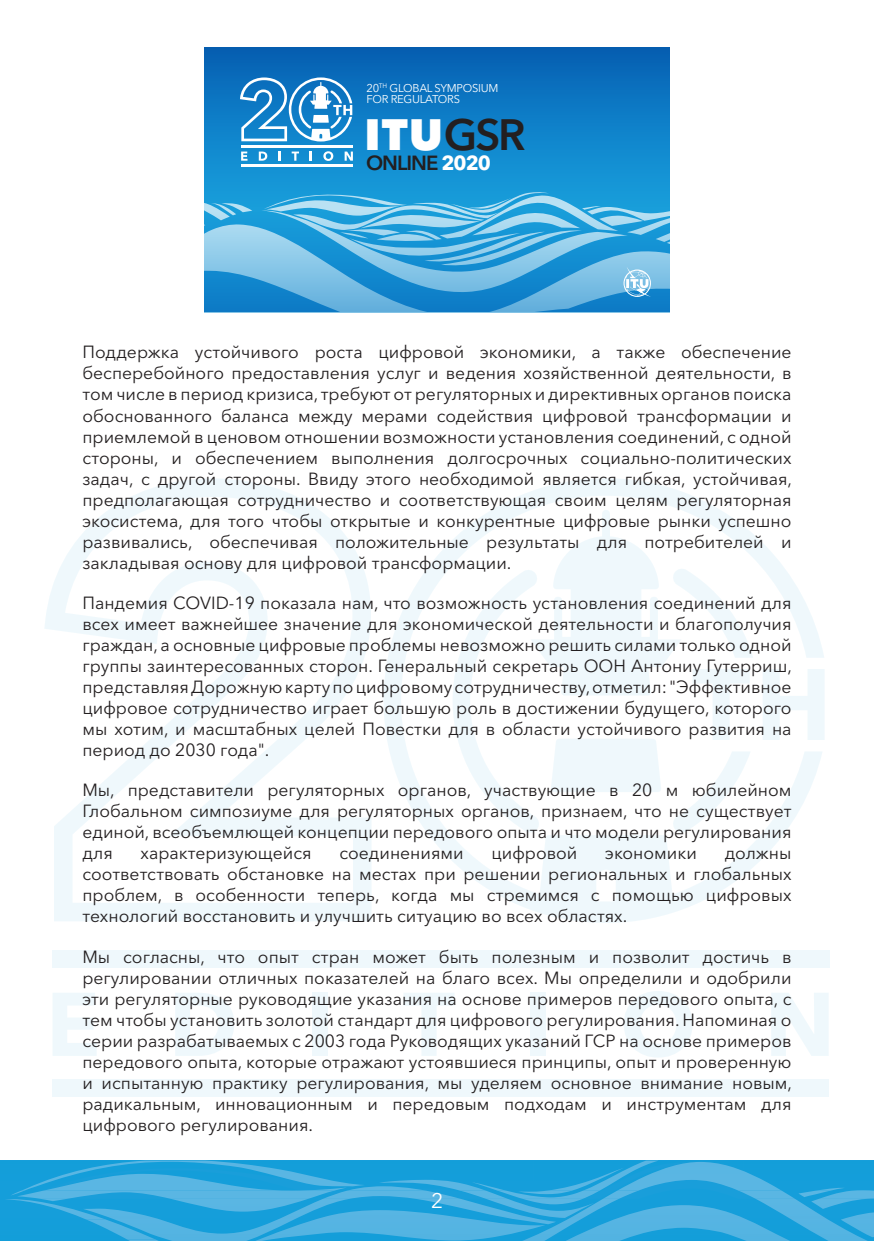
<style>
.page{position:relative;width:874px;height:1241px;background:#fff}
.page>*{position:absolute;margin:0;border:0;box-sizing:border-box;transform-origin:0 0}
._2_3__ITU___conferen{font:800 43.4px "Avenir Next LT Pro";color:#fff}
.t1{font:21px "Avenir Next W1 G";color:#fff}
._4_5__City___year_li{font:600 20.3px "Avenir Next LT Pro";letter-spacing:-.05em;color:#231f20}
.text{font:17.5px/21px "Avenir Next W1 G";color:#231f20;text-align:justify}
._1__Conference_descr{font:11.2px/11px "Avenir Next LT Pro";letter-spacing:-.025em;color:#fff}
.s1{font-weight:600;color:#231f20}
.s2{font-weight:700;color:#fff}
</style>
<div class="page">
<div style="left:0;top:1160px;width:873px;height:81px;background:#149eda"></div>
<div style="left:471px;top:1160px;width:187px;height:29px;background:#149eda"></div>
<img style="left:21px;top:1160px;width:344px;height:29px">
<img style="left:546px;top:1167px;width:70px;height:22px">
<img style="left:815px;top:1187px;width:29px;height:2px">
<img style="left:347px;top:1185px;width:32px;height:4px">
<img style="left:379px;top:1179px;width:107px;height:10px">
<img style="left:43px;top:1173px;width:304px;height:16px">
<svg style="left:11px;top:1189px;width:862px;height:9px"></svg>
<img style="left:616px;top:1161px;width:165px;height:29px">
<img style="left:0;top:1236px;width:51px;height:4px">
<img style="left:4px;top:1198px;width:79px;height:20px">
<img style="left:83px;top:1198px;width:362px;height:42px">
<img style="left:41px;top:1198px;width:267px;height:13px">
<img style="left:445px;top:1198px;width:428px;height:42px">
<div style="left:52px;top:1079px;width:776px;height:17px;background:#eff8fc"></div>
<div style="left:52px;top:950px;width:777px;height:18px;background:#eff8fc"></div>
<svg style="left:45px;top:479px;width:326px;height:442px"></svg>
<svg style="left:53px;top:993px;width:44px;height:62px"></svg>
<svg style="left:175px;top:993px;width:59px;height:62px"></svg>
<div style="left:312px;top:992px;width:16px;height:63px;background:#eff8fc"></div>
<svg style="left:404px;top:993px;width:50px;height:62px"></svg>
<div style="left:529px;top:992px;width:16px;height:63px;background:#eff8fc"></div>
<svg style="left:624px;top:991px;width:68px;height:66px"></svg>
<svg style="left:771px;top:993px;width:57px;height:62px"></svg>
<svg style="left:384px;top:478px;width:440px;height:444px"></svg>
<svg style="left:452px;top:509px;width:301px;height:324px"></svg>
<svg style="left:762px;top:669px;width:62px;height:71px"></svg>
<div style="left:204px;top:47px;width:465px;height:160px;background:linear-gradient(to bottom,#065fb2,#19a1de)"></div>
<hr style="left:241px;top:164px;width:112px;height:2px;background:#fff">
<hr style="left:241px;top:145px;width:112px;height:3px;background:#fff">
<svg style="left:241px;top:151px;width:6px;height:10px"></svg>
<svg style="left:259px;top:151px;width:8px;height:10px"></svg>
<svg style="left:278px;top:151px;width:3px;height:10px"></svg>
<svg style="left:291px;top:151px;width:8px;height:10px"></svg>
<svg style="left:310px;top:151px;width:2px;height:10px"></svg>
<svg style="left:323px;top:151px;width:10px;height:10px"></svg>
<svg style="left:344px;top:151px;width:9px;height:10px"></svg>
<svg style="left:240px;top:77px;width:112px;height:64px"></svg>
<svg style="left:204px;top:192px;width:465px;height:120px"></svg>
<p class="_1__Conference_descr" style="left:366px;top:82px;width:133px">20<sup>TH</sup> GLOBAL SYMPOSIUM<br>FOR REGULATORS</p>
<p class="_2_3__ITU___conferen" style="left:364px;top:108px;width:162px">ITU<span class="s1">GSR</span></p>
<p class="_4_5__City___year_li" style="left:366px;top:150px;width:126px">ONLINE <span class="s2">2020</span></p>
<p class="text" style="left:82px;top:340px;width:710px">Поддержка устойчивого роста цифровой экономики, а также обеспечение бесперебойного предоставления услуг и ведения хозяйственной деятельности, в том числе в период кризиса, требуют от регуляторных и директивных органов поиска обоснованного баланса между мерами содействия цифровой трансформации и приемлемой в ценовом отношении возможности установления соединений, с одной стороны, и обеспечением выполнения долгосрочных социально-политических задач, с другой стороны. Ввиду этого необходимой является гибкая, устойчивая, предполагающая сотрудничество и соответствующая своим целям регуляторная экосистема, для того чтобы открытые и конкурентные цифровые рынки успешно развивались, обеспечивая положительные результаты для потребителей и закладывая основу для цифровой трансформации.</p>
<p class="text" style="left:82px;top:590px;width:710px">Пандемия COVID-19 показала нам, что возможность установления соединений для всех имеет важнейшее значение для экономической деятельности и благополучия граждан, а основные цифровые проблемы невозможно решить силами только одной группы заинтересованных сторон. Генеральный секретарь ООН Антониу Гутерриш, представляя Дорожную карту по цифровому сотрудничеству, отметил: "Эффективное цифровое сотрудничество играет большую роль в достижении будущего, которого мы хотим, и масштабных целей Повестки для в области устойчивого развития на период до 2030 года".</p>
<p class="text" style="left:82px;top:777px;width:710px">Мы, представители регуляторных органов, участвующие в 20 м юбилейном Глобальном симпозиуме для регуляторных органов, признаем, что не существует единой, всеобъемлющей концепции передового опыта и что модели регулирования для</p>
<p class="text" style="left:140px;top:840px;width:172px">характеризующейся</p>
<p class="text" style="left:339px;top:840px;width:126px">соединениями</p>
<p class="text" style="left:491px;top:840px;width:87px">цифровой</p>
<p class="text" style="left:605px;top:840px;width:93px">экономики</p>
<p class="text" style="left:82px;top:840px;width:710px;text-indent:642px">должны соответствовать обстановке на местах при решении региональных и глобальных проблем, в особенности теперь, когда мы стремимся с помощью цифровых технологий восстановить и улучшить ситуацию во всех областях.</p>
<p class="text" style="left:82px;top:944px;width:710px">Мы согласны, что опыт стран может быть полезным и позволит достичь в регулировании отличных показателей на благо всех. Мы определили и одобрили эти регуляторные руководящие указания на основе примеров передового опыта, с тем чтобы установить золотой стандарт для цифрового регулирования. Напоминая о серии разрабатываемых с 2003 года Руководящих указаний ГСР на основе примеров передового опыта, которые отражают устоявшиеся принципы, опыт и проверенную и испытанную практику регулирования, мы уделяем основное внимание новым, радикальным, инновационным и передовым подходам и инструментам для цифрового регулирования.</p>
<p class="t1" style="left:431px;top:1183px;width:14px">2</p>
</div>
